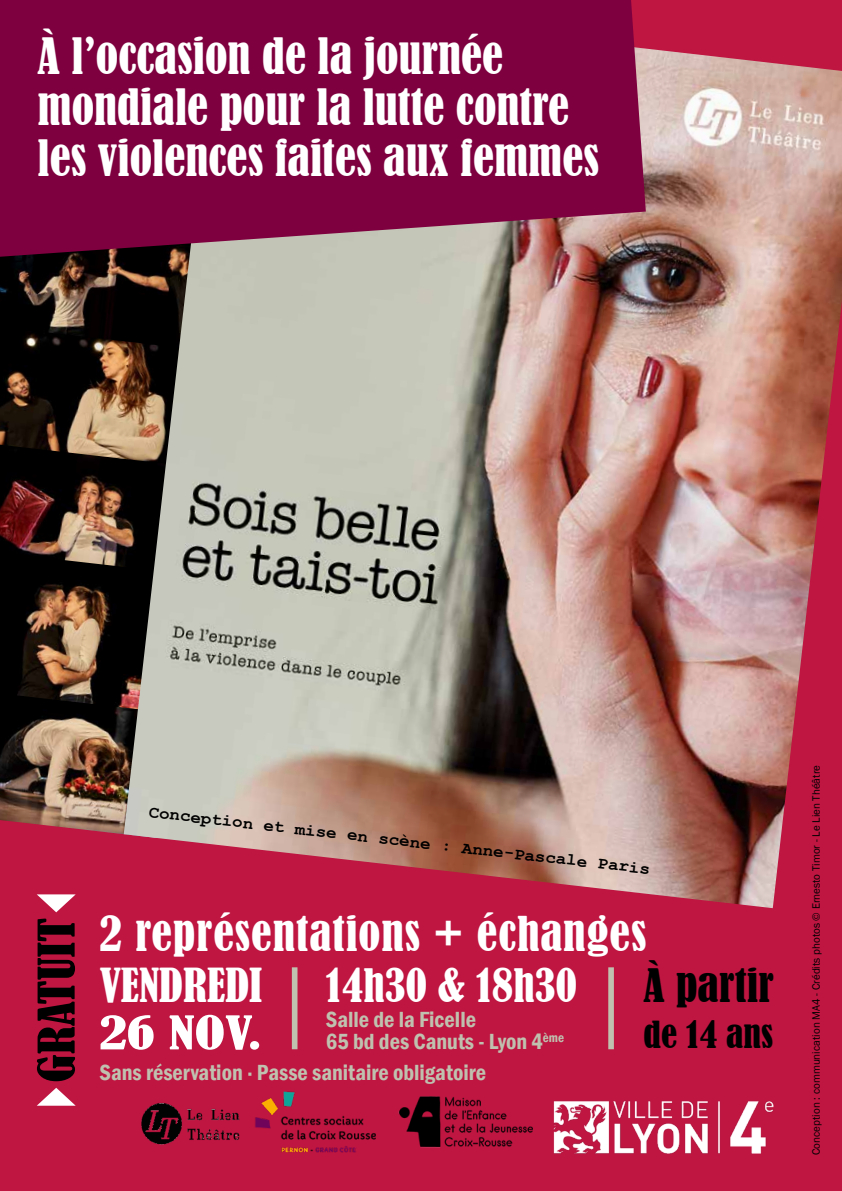
<style>
.page{position:relative;width:842px;height:1191px;background:#be1541}
.page>*{position:absolute;margin:0;border:0;box-sizing:border-box;transform-origin:0 0}
.t1{font:condensed 47px/50.7px "Bernard";color:#fff}
.t2{font:condensed 47px "Bernard";color:#000;scale:1.11 1}
.t3{font:condensed 45px "Bernard";letter-spacing:.02em;color:#fff}
.t4{font:condensed 44px "Bernard";color:#fff}
.t5{font:condensed 43.2px "Bernard";color:#fff}
.t6{font:condensed 43.2px "Bernard";color:#000}
.t7{font:condensed 43.2px "Bernard";color:#fff;scale:1.31 1}
.t8{font:condensed 35px "Bernard";color:#000}
.t9{font:600 condensed 22.5px/22.5px "Franklin Gothic";color:#c0c1af}
.t10{font:700 17px "Courier New";color:#000}
.t11{font:11px "Franklin Gothic";color:#000}
</style>
<div class="page">
<img style="left:0;top:349px;width:124px;height:96px">
<img style="left:0;top:257px;width:124px;height:92px">
<img style="left:0;top:445px;width:124px;height:108px">
<img style="left:0;top:553px;width:124px;height:140px">
<img style="left:0;top:693px;width:124px;height:142px">
<img style="left:124px;top:48px;width:718px;height:860px">
<div style="left:292px;top:967px;width:5px;height:82px;background:#c0c1af"></div>
<div style="left:608px;top:967px;width:6px;height:82px;background:#c0c1af"></div>
<img style="left:553px;top:1101px;width:221px;height:53px">
<img style="left:255px;top:1091px;width:121px;height:62px">
<img style="left:141px;top:1103px;width:99px;height:42px">
<img style="left:398px;top:1096px;width:134px;height:52px">
<svg style="left:0;top:0;width:646px;height:257px;fill:#7e003e"></svg>
<svg style="left:37px;top:894px;width:39px;height:18px"></svg>
<svg style="left:37px;top:1087px;width:38px;height:18px"></svg>
<h1 class="t1" style="left:38px;top:31px;width:563px">À l’occasion de la journée mondiale pour la lutte contre les violences faites aux femmes</h1>
<h1 class="t2" style="left:29px;top:1082px;width:150px;rotate:-90deg">GRATUIT</h1>
<p class="t10" style="left:151px;top:799px;width:506px;rotate:7deg">Conception et mise en scène : Anne-Pascale Paris</p>
<h2 class="t3" style="left:100px;top:907px;width:548px">2 représentations + échanges</h2>
<h3 class="t5" style="left:326px;top:960px;width:252px">14h30 &amp; 18h30</h3>
<h3 class="t6" style="left:643px;top:960px;width:132px">À partir</h3>
<h3 class="t8" style="left:643px;top:1014px;width:131px">de 14 ans</h3>
<h3 class="t4" style="left:100px;top:960px;width:164px">VENDREDI</h3>
<h3 class="t7" style="left:99px;top:1007px;width:126px">26 NOV.</h3>
<p class="t9" style="left:326px;top:1007px;width:240px">Salle de la Ficelle<br>65 bd des Canuts - Lyon 4<sup>ème</sup></p>
<p class="t9" style="left:100px;top:1061px;width:388px">Sans réservation · Passe sanitaire obligatoire</p>
<p class="t11" style="left:809px;top:1154px;width:391px;rotate:-90deg">Conception : communication MA4 - Crédits photos © Ernesto Timor - Le Lien Théâtre</p>
</div>
